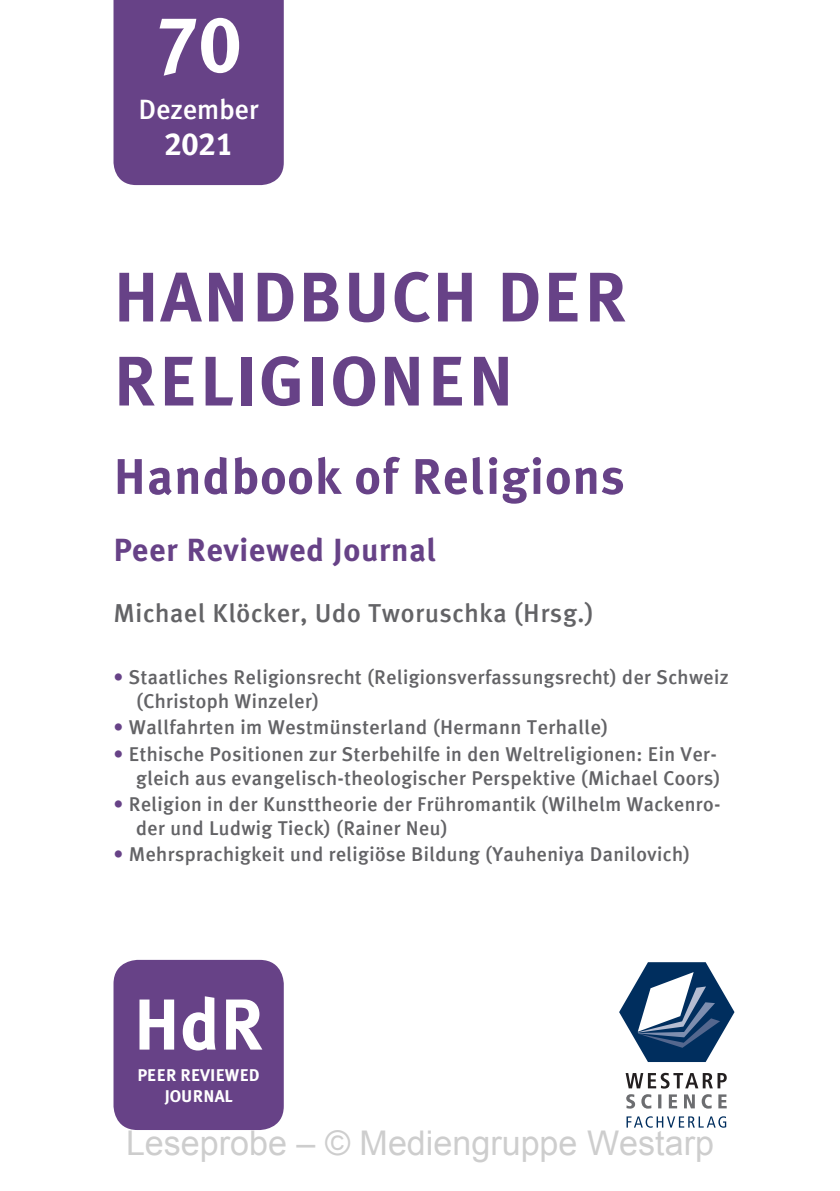
<style>
.page{position:relative;width:840px;height:1191px;background:#fff}
.page>*{position:absolute;margin:0;border:0;box-sizing:border-box;transform-origin:0 0}
.t1{font:80px "Meta Plus Bold Caps";color:#fff}
.t2{font:700 72px "Meta Plus";color:#fff}
.t3{font:700 70px/84px "Meta Plus";letter-spacing:.03em;color:#674287}
.t4{font:700 50px "Meta Plus";color:#674287}
.t5{font:34px "Arial";color:rgb(0 0 0/.2)}
.t6{font:700 32px "Meta Plus";letter-spacing:.025em;color:#674287}
.t7{font:32px "Meta Plus Bold Caps";color:#fff}
.t8{font:500 28px "Meta Plus";color:#fff}
.t9{font:500 26px "Meta Plus";letter-spacing:.025em;color:#636366}
.t10{font:500 20px/24px "Meta Plus";letter-spacing:.02em;color:#636366}
.t11{font:700 17px/20.4px "Meta Plus";letter-spacing:.005em;color:#fff;text-align:center}
.s1{color:#674287}
</style>
<div class="page">
<div style="left:113px;top:0;width:170px;height:185px;background:#674287"></div>
<svg style="left:619px;top:962px;width:115px;height:100px"></svg>
<svg style="left:626px;top:1116px;width:99px;height:11px"></svg>
<svg style="left:626px;top:1094px;width:100px;height:14px"></svg>
<svg style="left:625px;top:1072px;width:101px;height:16px"></svg>
<div style="left:113px;top:960px;width:170px;height:170px;background:#674287;border-radius:24px"></div>
<h1 class="t1" style="left:156px;top:-2px;width:87px">70</h1>
<h3 class="t8" style="left:138px;top:93px;width:121px">Dezember</h3>
<h3 class="t7" style="left:164px;top:126px;width:70px">2021</h3>
<h3 class="t3" style="left:113px;top:255px;width:496px">HANDBUCH DER<br>RELIGIONEN</h3>
<h3 class="t4" style="left:113px;top:447px;width:512px">HANDBOOK OF RELIGIONS</h3>
<h3 class="t6" style="left:113px;top:531px;width:324px">PEER REVIEWED JOURNAL</h3>
<h3 class="t9" style="left:113px;top:598px;width:481px">Michael Klöcker, Udo Tworuschka (Hrsg.)</h3>
<p class="t10" style="left:136px;top:665px;width:593px;text-indent:-23px"><span class="s1">•</span> Staatliches Religionsrecht (Religionsverfassungsrecht) der Schweiz (Christoph Winzeler)</p>
<p class="t10" style="left:113px;top:715px;width:496px"><span class="s1">•</span> Wallfahrten im Westmünsterland (Hermann Terhalle)</p>
<p class="t10" style="left:113px;top:741px;width:608px;text-align:right"><span class="s1">•</span> Ethische Positionen zur Sterbehilfe in den Weltreligionen: Ein Ver&shy;gleich aus evangelisch-theologischer Perspektive (Michael Coors)</p>
<p class="t10" style="left:136px;top:791px;width:585px;text-indent:-23px"><span class="s1">•</span> Religion in der Kunsttheorie der Frühromantik (Wilhelm Wackenro&shy;der und Ludwig Tieck) (Rainer Neu)</p>
<p class="t10" style="left:113px;top:842px;width:578px"><span class="s1">•</span> Mehrsprachigkeit und religiöse Bildung (Yauheniya Danilovich)</p>
<h2 class="t2" style="left:133px;top:983px;width:132px">HDR</h2>
<p class="t11" style="left:137px;top:1065px;width:124px">PEER REVIEWED<br>JOURNAL</p>
<h3 class="t5" style="left:126px;top:1121px;width:589px">Leseprobe – © Mediengruppe Westarp</h3>
</div>
